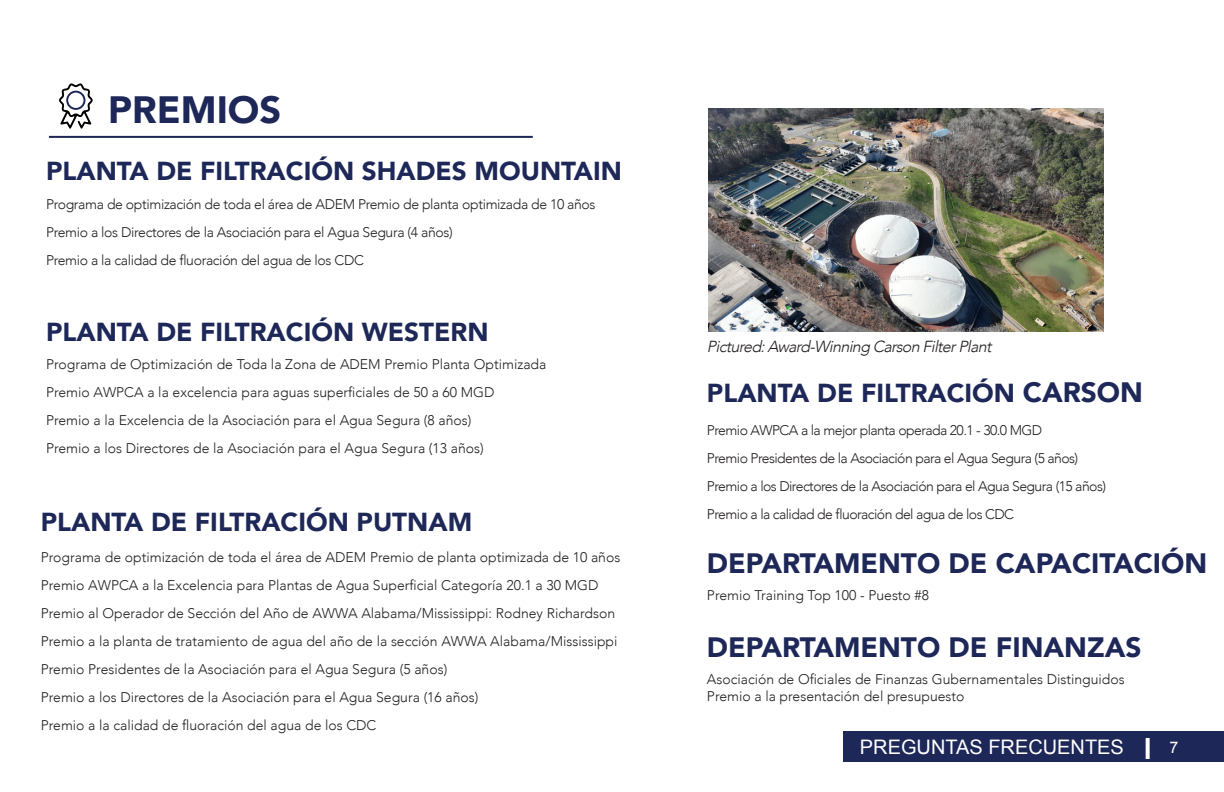
<style>
.page{position:relative;width:1224px;height:792px;background:#fff}
.page>*{position:absolute;margin:0;border:0;box-sizing:border-box;transform-origin:0 0}
.t1{font:900 38px "Avenir";color:#1d2758}
.t2{font:900 28px "Avenir";color:#1d2758}
.t3{font:900 26px "Avenir";color:#1d2758}
.t4{font:20px "Arial";color:#fff}
.t5{font:italic 300 16px "Avenir";color:#231f20}
.t6{font:16px "Arial";color:#fff}
.t7{font:300 14px "Avenir";color:#231f20}
.t8{font:300 14px "Avenir";letter-spacing:-.04em;color:#231f20}
.t9{font:300 14px "Avenir";letter-spacing:-.025em;color:#231f20}
.s1{font-size:28px}
</style>
<div class="page">
<div style="left:844px;top:731px;width:380px;height:31px;background:#1d2758"></div>
<svg style="left:1146px;top:738px;width:4px;height:21px"></svg>
<hr style="left:49px;top:136px;width:484px;height:2px;background:#1d2758">
<img style="left:709px;top:108px;width:395px;height:224px">
<svg style="left:59px;top:83px;width:34px;height:46px"></svg>
<p class="t1" style="left:108px;top:77px;width:175px">PREMIOS</p>
<p class="t3" style="left:46px;top:149px;width:577px">PLANTA DE FILTRACIÓN SHADES MOUNTAIN</p>
<p class="t9" style="left:46px;top:196px;width:551px">Programa de optimización de toda el área de ADEM Premio de planta optimizada de 10 años</p>
<p class="t9" style="left:46px;top:224px;width:408px">Premio a los Directores de la Asociación para el Agua Segura (4 años)</p>
<p class="t9" style="left:46px;top:252px;width:319px">Premio a la calidad de fluoración del agua de los CDC</p>
<p class="t3" style="left:46px;top:309px;width:444px">PLANTA DE FILTRACIÓN WESTERN</p>
<p class="t7" style="left:46px;top:356px;width:502px">Programa de Optimización de Toda la Zona de ADEM Premio Planta Optimizada</p>
<p class="t7" style="left:46px;top:384px;width:450px">Premio AWPCA a la excelencia para aguas superficiales de 50 a 60 MGD</p>
<p class="t7" style="left:46px;top:412px;width:427px">Premio a la Excelencia de la Asociación para el Agua Segura (8 años)</p>
<p class="t7" style="left:46px;top:440px;width:439px">Premio a los Directores de la Asociación para el Agua Segura (13 años)</p>
<p class="t3" style="left:41px;top:500px;width:433px">PLANTA DE FILTRACIÓN PUTNAM</p>
<p class="t7" style="left:41px;top:549px;width:581px">Programa de optimización de toda el área de ADEM Premio de planta optimizada de 10 años</p>
<p class="t7" style="left:41px;top:577px;width:559px">Premio AWPCA a la Excelencia para Plantas de Agua Superficial Categoría 20.1 a 30 MGD</p>
<p class="t7" style="left:41px;top:605px;width:576px">Premio al Operador de Sección del Año de AWWA Alabama/Mississippi: Rodney Richardson</p>
<p class="t7" style="left:41px;top:633px;width:578px">Premio a la planta de tratamiento de agua del año de la sección AWWA Alabama/Mississippi</p>
<p class="t7" style="left:41px;top:661px;width:408px">Premio Presidentes de la Asociación para el Agua Segura (5 años)</p>
<p class="t7" style="left:41px;top:689px;width:439px">Premio a los Directores de la Asociación para el Agua Segura (16 años)</p>
<p class="t7" style="left:41px;top:717px;width:337px">Premio a la calidad de fluoración del agua de los CDC</p>
<p class="t5" style="left:707px;top:337px;width:290px">Pictured:Award-Winning Carson FilterPlant</p>
<p class="t3" style="left:707px;top:371px;width:438px">PLANTA DE FILTRACIÓN <span class="s1">CARSON</span></p>
<p class="t8" style="left:707px;top:421px;width:337px">Premio AWPCA a la mejor planta operada 20.1 - 30.0 MGD</p>
<p class="t8" style="left:707px;top:449px;width:373px">Premio Presidentes de la Asociación para el Agua Segura (5 años)</p>
<p class="t8" style="left:707px;top:477px;width:401px">Premio a los Directores de la Asociación para el Agua Segura (15 años)</p>
<p class="t8" style="left:707px;top:505px;width:309px">Premio a la calidad de fluoración del agua de los CDC</p>
<p class="t2" style="left:707px;top:539px;width:502px">DEPARTAMENTO DE CAPACITACIÓN</p>
<p class="t7" style="left:707px;top:587px;width:224px">Premio Training Top 100 - Puesto #8</p>
<p class="t2" style="left:707px;top:623px;width:436px">DEPARTAMENTO DE FINANZAS</p>
<p class="t7" style="left:707px;top:671px;width:419px">Asociación de Oficiales de Finanzas Gubernamentales Distinguidos</p>
<p class="t7" style="left:707px;top:688px;width:259px">Premio a la presentación del presupuesto</p>
<p class="t4" style="left:860px;top:734px;width:266px">PREGUNTAS FRECUENTES</p>
<p class="t6" style="left:1169px;top:737px;width:10px">7</p>
</div>
